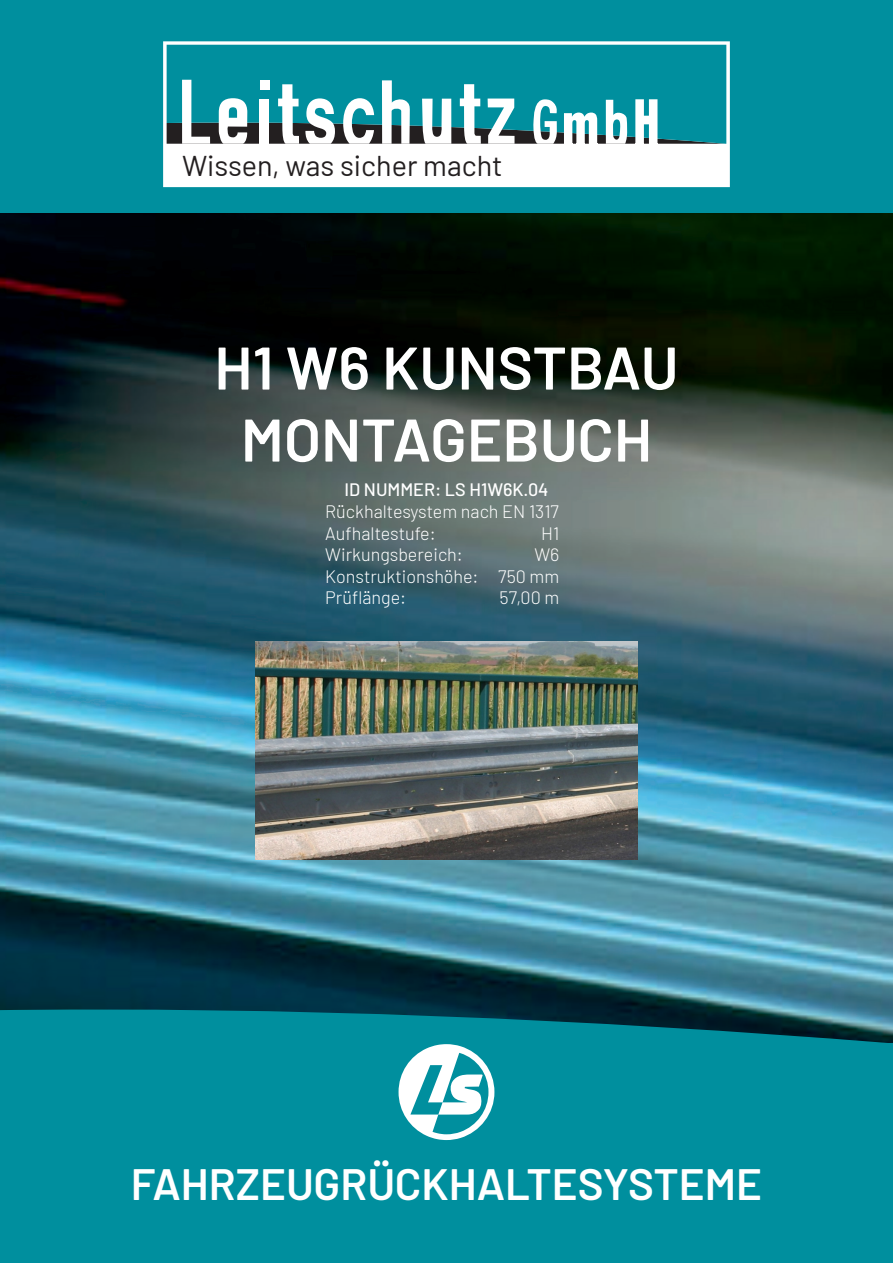
<style>
.page{position:relative;width:893px;height:1263px;background:#fff}
.page>*{position:absolute;margin:0;border:0;box-sizing:border-box;transform-origin:0 0}
.t1{font:600 60px "Barlow";color:#fff}
.t2{font:600 43.8px "Barlow";color:#fff}
.t3{font:28.65px "Barlow";color:#231f20}
.t4{font:300 18px "Barlow";color:#fff}
.t5{font:500 18px "Barlow";color:#fff}
</style>
<div class="page">
<img style="left:0;top:212px;width:893px;height:794px">
<div style="left:0;top:0;width:893px;height:212px;background:#008f9e"></div>
<div style="left:163px;top:41px;width:567px;height:146px;background:#fff;border:2px solid #fff"></div>
<div style="left:167px;top:45px;width:559px;height:99px;background:#008f9e"></div>
<svg style="left:167px;top:80px;width:558px;height:64px"></svg>
<div style="left:0;top:1052px;width:893px;height:211px;background:#008f9e"></div>
<svg style="left:0;top:1006px;width:893px;height:92px;fill:#008f9e"></svg>
<svg style="left:399px;top:1044px;width:95px;height:96px"></svg>
<img style="left:255px;top:641px;width:383px;height:219px">
<h3 class="t3" style="left:182px;top:145px;width:322px">Wissen, was sicher macht</h3>
<p class="t1" style="left:214px;top:324px;width:466px">H1 W6 KUNSTBAU</p>
<p class="t1" style="left:241px;top:396px;width:413px">MONTAGEBUCH</p>
<p class="t5" style="left:344px;top:477px;width:205px">ID NUMMER: LS H1W6K.04</p>
<p class="t4" style="left:325px;top:499px;width:235px">Rückhaltesystem nach EN 1317</p>
<p class="t4" style="left:325px;top:520px;width:112px">Aufhaltestufe:</p>
<p class="t4" style="left:541px;top:520px;width:20px">H1</p>
<p class="t4" style="left:325px;top:542px;width:139px">Wirkungsbereich:</p>
<p class="t4" style="left:534px;top:542px;width:26px">W6</p>
<p class="t4" style="left:325px;top:563px;width:235px">Konstruktionshöhe: 750 mm</p>
<p class="t4" style="left:325px;top:585px;width:82px">Prüflänge:</p>
<p class="t4" style="left:500px;top:585px;width:61px">57,00 m</p>
<p class="t2" style="left:131px;top:1152px;width:633px">FAHRZEUGRÜCKHALTESYSTEME</p>
</div>
